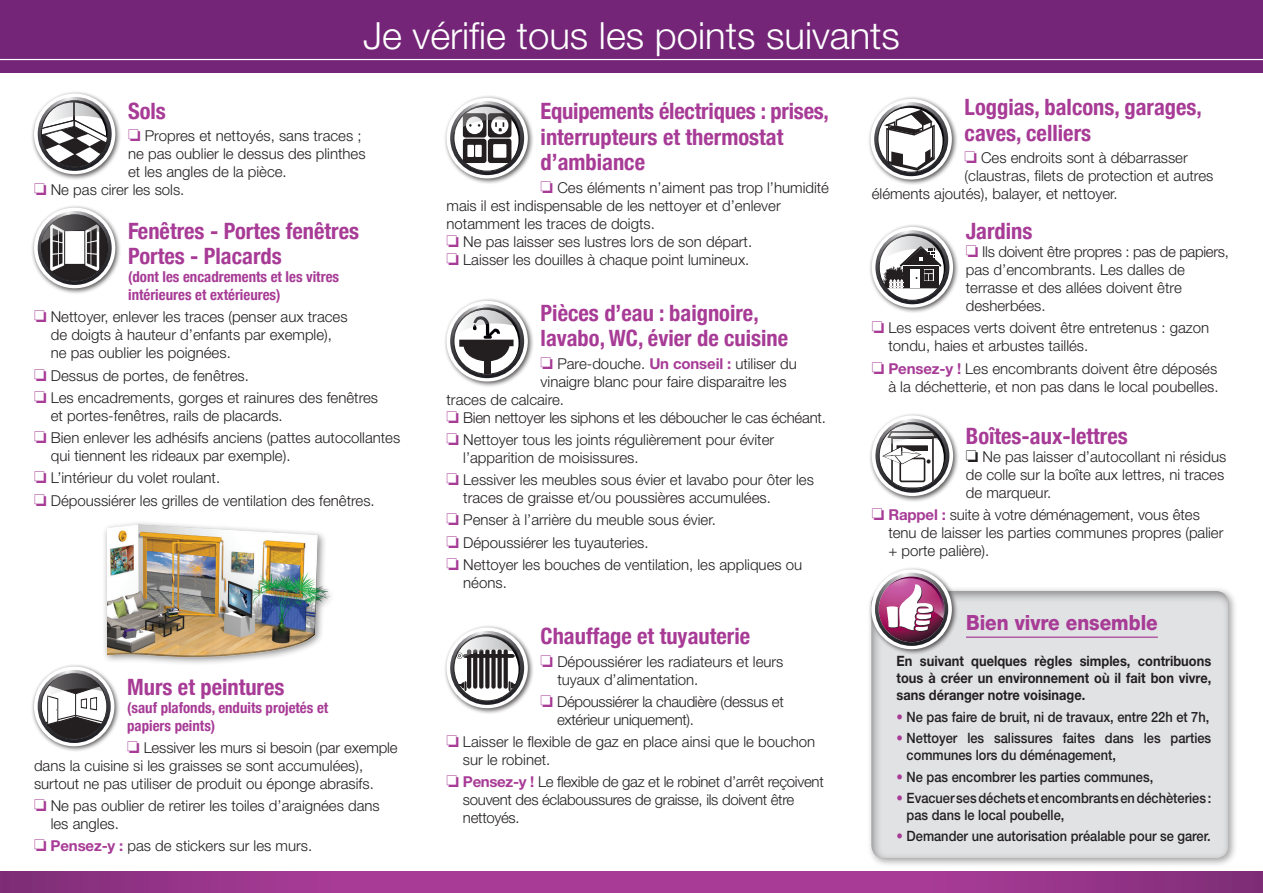
<style>
.page{position:relative;width:1263px;height:893px;background:#fff}
.page>*{position:absolute;margin:0;border:0;box-sizing:border-box;transform-origin:0 0}
.t1{font:300 37.5px "Helvetica Neue";color:#fff}
.t2{font:700 condensed 22.5px/25.5px "Helvetica Neue";color:#a73b96}
.t3{font:800 21px "Helvetica Neue";color:#a73b96;scale:.9 1}
.t4{font:300 15px/18px "Helvetica Neue";color:#231f20}
.t5{font:300 15px/18px "Helvetica Neue";letter-spacing:-.02em;color:#231f20}
.t6{font:700 condensed 15px/18px "Helvetica Neue";color:#a73b96}
.t7{font:500 14.25px/17.1px "Helvetica Neue";color:#231f20;scale:.9 1}
.t8{font:700 14.25px/17.1px "Helvetica Neue";color:#231f20;text-align:justify;scale:.9 1}
.s1{color:#a73b96}
.s2{font-weight:700;color:#a73b96}
</style>
<div class="page">
<div style="left:0;top:0;width:1263px;height:72px;background:#742577"></div>
<hr style="left:0;top:59px;width:1263px;height:1px;background:#fff">
<div style="left:867px;top:586px;width:371px;height:282px;background:#231f20;opacity:.4"></div>
<div style="left:868px;top:588px;width:362px;height:270px;background:#e1e2e4"></div>
<div style="left:868px;top:566px;width:90px;height:89px;background:#231f20;opacity:.75"></div>
<svg style="left:871px;top:569px;width:81px;height:80px"></svg>
<svg style="left:875px;top:573px;width:73px;height:73px;background:#b287a0"></svg>
<hr style="left:966px;top:637px;width:192px;height:1px;background:#a73b96">
<svg style="left:0;top:872px;width:1263px;height:21px;background:#9c378d"></svg>
<div style="left:102px;top:520px;width:235px;height:146px;background:#231f20;opacity:.5"></div>
<img style="left:107px;top:520px;width:230px;height:146px">
<div style="left:31px;top:90px;width:91px;height:90px;background:#231f20;opacity:.75"></div>
<div style="left:34px;top:94px;width:81px;height:80px;background:#fff;border-radius:50%"></div>
<svg style="left:38px;top:97px;width:74px;height:74px"></svg>
<div style="left:31px;top:204px;width:91px;height:90px;background:#231f20;opacity:.75"></div>
<div style="left:34px;top:208px;width:81px;height:80px;background:#fff;border-radius:50%"></div>
<svg style="left:38px;top:211px;width:74px;height:74px"></svg>
<div style="left:31px;top:663px;width:89px;height:90px;background:#231f20;opacity:.75"></div>
<div style="left:34px;top:667px;width:80px;height:79px;background:#fff;border-radius:50%"></div>
<svg style="left:38px;top:670px;width:73px;height:73px"></svg>
<div style="left:443px;top:624px;width:91px;height:90px;background:#231f20;opacity:.75"></div>
<svg style="left:446px;top:627px;width:82px;height:81px"></svg>
<svg style="left:450px;top:631px;width:74px;height:74px"></svg>
<div style="left:443px;top:95px;width:91px;height:90px;background:#231f20;opacity:.75"></div>
<div style="left:446px;top:98px;width:82px;height:80px;background:#fff;border-radius:50%"></div>
<svg style="left:450px;top:101px;width:74px;height:74px"></svg>
<div style="left:868px;top:224px;width:91px;height:90px;background:#231f20;opacity:.75"></div>
<svg style="left:872px;top:227px;width:81px;height:81px"></svg>
<svg style="left:875px;top:230px;width:74px;height:74px"></svg>
<div style="left:443px;top:298px;width:91px;height:90px;background:#231f20;opacity:.75"></div>
<div style="left:446px;top:301px;width:82px;height:80px;background:#fff;border-radius:50%"></div>
<svg style="left:450px;top:304px;width:74px;height:74px"></svg>
<div style="left:868px;top:412px;width:91px;height:90px;background:#231f20;opacity:.75"></div>
<div style="left:872px;top:415px;width:81px;height:81px;background:#fff;border-radius:50%"></div>
<svg style="left:875px;top:419px;width:74px;height:74px"></svg>
<div style="left:867px;top:96px;width:91px;height:90px;background:#231f20;opacity:.75"></div>
<svg style="left:870px;top:99px;width:82px;height:81px"></svg>
<svg style="left:874px;top:102px;width:74px;height:74px"></svg>
<div style="left:878px;top:106px;width:66px;height:66px;border:1px solid #231f20;border-radius:50%"></div>
<h1 class="t1" style="left:363px;top:12px;width:538px">Je vérifie tous les points suivants</h1>
<h2 class="t2" style="left:128px;top:96px;width:39px">Sols</h2>
<p class="t4" style="left:128px;top:126px;width:235px"><span class="s1">❏</span> Propres et nettoyés, sans traces ;</p>
<p class="t4" style="left:128px;top:144px;width:239px">ne pas oublier le dessus des plinthes</p>
<p class="t4" style="left:128px;top:162px;width:160px">et les angles de la pièce.</p>
<p class="t4" style="left:34px;top:180px;width:152px"><span class="s1">❏</span> Ne pas cirer les sols.</p>
<h2 class="t2" style="left:128px;top:216px;width:232px">Fenêtres - Portes fenêtres<br>Portes - Placards</h2>
<p class="t6" style="left:128px;top:267px;width:213px">(dont les encadrements et les vitres intérieures et extérieures)</p>
<p class="t4" style="left:51px;top:308px;width:298px;text-indent:-17px"><span class="s1">❏</span> Nettoyer, enlever les traces (penser aux traces de doigts à hauteur d’enfants par exemple), ne pas oublier les poignées.</p>
<p class="t4" style="left:34px;top:364px;width:346px;line-height:22.2px"><span class="s1">❏</span> Dessus de portes, de fenêtres.<br><span class="s1">❏</span> Les encadrements, gorges et rainures des fenêtres</p>
<p class="t4" style="left:34px;top:404px;width:368px;line-height:22.2px;text-indent:17px">et portes-fenêtres, rails de placards.<br><span class="s1">❏</span> Bien enlever les adhésifs anciens (pattes autocollantes</p>
<p class="t4" style="left:34px;top:444px;width:342px;line-height:22.2px;text-indent:17px">qui tiennent les rideaux par exemple).<br><span class="s1">❏</span> L’intérieur du volet roulant.<br><span class="s1">❏</span> Dépoussiérer les grilles de ventilation des fenêtres.</p>
<h2 class="t2" style="left:127px;top:672px;width:159px">Murs et peintures</h2>
<p class="t6" style="left:127px;top:697px;width:203px">(sauf plafonds, enduits projetés et papiers peints)</p>
<p class="t4" style="left:34px;top:738px;width:365px;text-indent:93px"><span class="s1">❏</span> Lessiver les murs si besoin (par exemple dans la cuisine si les graisses se sont accumulées), surtout ne pas utiliser de produit ou éponge abrasifs.</p>
<p class="t4" style="left:51px;top:796px;width:330px;text-indent:-17px"><span class="s1">❏</span> Ne pas oublier de retirer les toiles d’araignées dans les angles.</p>
<p class="t4" style="left:34px;top:837px;width:280px"><span class="s1">❏</span> <span class="s2">Pensez-y :</span> pas de stickers sur les murs.</p>
<h2 class="t2" style="left:541px;top:97px;width:290px">Equipements électriques : prises, interrupteurs et thermostat d’ambiance</h2>
<p class="t4" style="left:446px;top:178px;width:384px;text-indent:94px"><span class="s1">❏</span> Ces éléments n’aiment pas trop l’humidité mais il est indispensable de les nettoyer et d’enlever notamment les traces de doigts.<br><span class="s1">❏</span> Ne pas laisser ses lustres lors de son départ.<br><span class="s1">❏</span> Laisser les douilles à chaque point lumineux.</p>
<h2 class="t2" style="left:541px;top:299px;width:249px">Pièces d’eau : baignoire, lavabo, WC, évier de cuisine</h2>
<p class="t4" style="left:541px;top:354px;width:258px"><span class="s1">❏</span> Pare-douche. <span class="s2">Un conseil :</span> utiliser du</p>
<p class="t4" style="left:541px;top:372px;width:247px">vinaigre blanc pour faire disparaitre les</p>
<p class="t4" style="left:446px;top:390px;width:119px">traces de calcaire.</p>
<p class="t4" style="left:446px;top:408px;width:381px"><span class="s1">❏</span> Bien nettoyer les siphons et les déboucher le cas échéant.</p>
<p class="t4" style="left:463px;top:430px;width:312px;text-indent:-17px"><span class="s1">❏</span> Nettoyer tous les joints régulièrement pour éviter l’apparition de moisissures.</p>
<p class="t4" style="left:463px;top:471px;width:352px;text-indent:-17px"><span class="s1">❏</span> Lessiver les meubles sous évier et lavabo pour ôter les traces de graisse et/ou poussières accumulées.</p>
<p class="t4" style="left:446px;top:509px;width:357px;line-height:22.2px"><span class="s1">❏</span> Penser à l’arrière du meuble sous évier.<br><span class="s1">❏</span> Dépoussiérer les tuyauteries.<br><span class="s1">❏</span> Nettoyer les bouches de ventilation, les appliques ou</p>
<p class="t4" style="left:463px;top:573px;width:45px">néons.</p>
<h2 class="t2" style="left:541px;top:622px;width:211px">Chauffage et tuyauterie</h2>
<p class="t4" style="left:557px;top:652px;width:228px;text-indent:-17px"><span class="s1">❏</span> Dépoussiérer les radiateurs et leurs tuyaux d’alimentation.</p>
<p class="t5" style="left:557px;top:692px;width:228px;text-indent:-16px"><span class="s1">❏</span> Dépoussiérer la chaudière (dessus et extérieur uniquement).</p>
<p class="t4" style="left:463px;top:732px;width:354px;text-indent:-16px"><span class="s1">❏</span> Laisser le flexible de gaz en place ainsi que le bouchon sur le robinet.</p>
<p class="t5" style="left:463px;top:773px;width:362px;text-indent:-16px"><span class="s1">❏</span> <span class="s2">Pensez-y !</span> Le flexible de gaz et le robinet d’arrêt reçoivent souvent des éclaboussures de graisse, ils doivent être nettoyés.</p>
<h2 class="t2" style="left:965px;top:93px;width:239px">Loggias, balcons, garages, caves, celliers</h2>
<p class="t4" style="left:965px;top:148px;width:225px"><span class="s1">❏</span> Ces endroits sont à débarrasser</p>
<p class="t4" style="left:965px;top:166px;width:250px">(claustras, filets de protection et autres</p>
<p class="t4" style="left:872px;top:184px;width:247px">éléments ajoutés), balayer, et nettoyer.</p>
<h2 class="t2" style="left:966px;top:217px;width:68px">Jardins</h2>
<p class="t4" style="left:966px;top:242px;width:265px"><span class="s1">❏</span> Ils doivent être propres : pas de papiers, pas d’encombrants. Les dalles de terrasse et des allées doivent être desherbées.</p>
<p class="t4" style="left:888px;top:319px;width:322px;text-indent:-17px"><span class="s1">❏</span> Les espaces verts doivent être entretenus : gazon tondu, haies et arbustes taillés.</p>
<p class="t4" style="left:872px;top:359px;width:348px;text-align:right"><span class="s1">❏</span> <span class="s2">Pensez-y !</span> Les encombrants doivent être déposés à la déchetterie, et non pas dans le local poubelles.</p>
<h2 class="t2" style="left:966px;top:421px;width:163px">Boîtes-aux-lettres</h2>
<p class="t4" style="left:966px;top:447px;width:262px">❏ Ne pas laisser d’autocollant ni résidus de colle sur la boîte aux lettres, ni traces de marqueur.</p>
<p class="t4" style="left:888px;top:505px;width:337px;text-indent:-17px"><span class="s1">❏</span> <span class="s2">Rappel :</span> suite à votre déménagement, vous êtes tenu de laisser les parties communes propres (palier + porte palière).</p>
<h3 class="t3" style="left:966px;top:610px;width:215px">Bien vivre ensemble</h3>
<p class="t8" style="left:897px;top:652px;width:351px">En suivant quelques règles simples, contribuons tous à créer un environnement où il fait bon vivre, sans déranger notre voisinage.</p>
<p class="t7" style="left:897px;top:708px;width:349px"><span class="s1">•</span> Ne pas faire de bruit, ni de travaux, entre 22h et 7h,</p>
<p class="t7" style="left:907px;top:729px;width:340px;text-indent:-10px"><span class="s1">•</span> Nettoyer les salissures faites dans les parties communes lors du déménagement,</p>
<p class="t7" style="left:897px;top:768px;width:287px"><span class="s1">•</span> Ne pas encombrer les parties communes,</p>
<p class="t7" style="left:907px;top:789px;width:340px;text-indent:-10px"><span class="s1">•</span> Evacuer ses déchets et encombrants en déchèteries : pas dans le local poubelle,</p>
<p class="t7" style="left:897px;top:828px;width:350px"><span class="s1">•</span> Demander une autorisation préalable pour se garer.</p>
</div>
